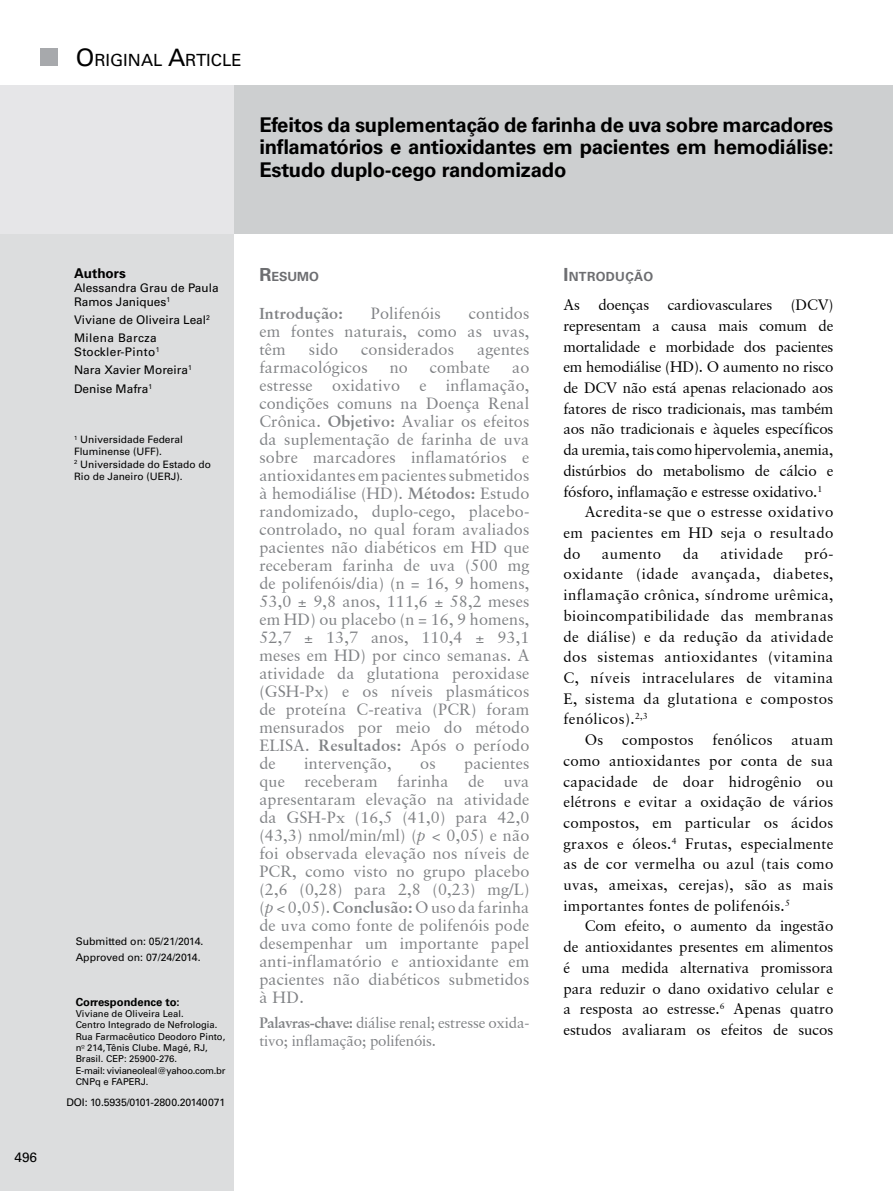
<style>
.page{position:relative;width:893px;height:1191px;background:#fff}
.page>*{position:absolute;margin:0;border:0;box-sizing:border-box;transform-origin:0 0}
.t1{font:700 20.25px/22.5px "Univers LT Std";letter-spacing:-.01em;color:#000;text-align:justify}
.t2{font:16.8px "Univers LT Std";color:#000}
.t3{font:16.2px/18px "Garamond Retrospective S Si";letter-spacing:.01em;color:#808285;text-align:justify}
.t4{font:700 16.2px "Garamond Retrospective S Si";letter-spacing:.01em;color:#808285}
.t5{font:15px/20.7px "Garamond Retrospective S Si";letter-spacing:.02em;color:#000;text-align:justify}
.t6{font:15px "Garamond Retrospective S Si";letter-spacing:-.01em;color:#000}
.t7{font:15px/18px "Garamond Retrospective S Si";letter-spacing:-.01em;color:#808285}
.t8{font:13.5px "Univers 65 Bold";color:#000}
.t9{font:13.5px "Univers LT Std";color:#000}
.t10{font:700 12.6px "Univers LT Std";letter-spacing:.03em;color:#6d6e71}
.t11{font:11.85px/18.5px "Univers LT Std";color:#000}
.t12{font:700 11.25px "Univers LT Std";color:#000}
.t13{font:10.5px/15.6px "Univers LT Std";letter-spacing:-.005em;color:#000}
.t14{font:10.2px/12.3px "Univers LT Std";color:#000}
.t15{font:9.45px/11.4px "Univers LT Std";color:#000}
.s1{font-size:24px}
.s2{font-family:"Gatineau Plain"}
.s3{font-size:18px}
.s4{font-size:15.75px}
.s5{font-weight:700}
.s6{font-style:italic}
</style>
<div class="page">
<div style="left:40px;top:49px;width:17px;height:17px;background:#a7a9ac"></div>
<div style="left:0;top:85px;width:234px;height:1106px;background:#dcddde"></div>
<div style="left:0;top:85px;width:893px;height:149px;background:linear-gradient(to right,#e2e2e4,#c5c8c8)"></div>
<p class="t2" style="left:76px;top:50px;width:168px"><span class="s1">O</span>RIGINAL <span class="s1">A</span>RTICLE</p>
<p class="t1" style="left:259px;top:113px;width:576px">Efeitos da suplementação de farinha de uva sobre marcadores inflamatórios e antioxidantes em pacientes em hemodiálise:<br>Estudo duplo-cego randomizado</p>
<p class="t8" style="left:74px;top:265px;width:53px">Authors</p>
<p class="t11" style="left:74px;top:280px;width:146px;line-height:14px">Alessandra Grau de Paula<br>Ramos Janiques<sup>1</sup></p>
<p class="t11" style="left:74px;top:311px;width:137px">Viviane de Oliveira Leal<sup>2<br></sup>Milena Barcza</p>
<p class="t11" style="left:74px;top:343px;width:119px">Stockler-Pinto<sup>1<br></sup>Nara Xavier Moreira<sup>1<br></sup>Denise Mafra<sup>1</sup></p>
<p class="t14" style="left:74px;top:433px;width:138px"><sup>1</sup> Universidade Federal<br>Fluminense (UFF).<br><sup>2</sup> Universidade do Estado do<br>Rio de Janeiro (UERJ).</p>
<p class="t9" style="left:15px;top:1149px;width:24px">496</p>
<p class="t13" style="left:76px;top:933px;width:129px">Submitted on: 05/21/2014.<br>Approved on: 07/24/2014.</p>
<p class="t12" style="left:76px;top:995px;width:106px">Correspondence to:</p>
<p class="t15" style="left:76px;top:1008px;width:151px">Viviane de Oliveira Leal.<br>Centro Integrado de Nefrologia.<br>Rua Farmacêutico Deodoro Pinto, n<span class="s2">º</span> 214, Tênis Clube. Magé, RJ,<br>Brasil. CEP: 25900-276.<br>E-mail: vivianeoleal@yahoo.com.br<br>CNPq e FAPERJ.</p>
<p class="t13" style="left:66px;top:1094px;width:161px">DOI: 10.5935/0101-2800.20140071</p>
<p class="t10" style="left:259px;top:269px;width:61px"><span class="s3">R</span>ESUMO</p>
<p class="t4" style="left:259px;top:303px;width:85px"><span class="s4">I</span>ntrodução:</p>
<p class="t3" style="left:371px;top:304px;width:71px">Polifenóis</p>
<p class="t3" style="left:259px;top:304px;width:271px;text-indent:209px">contidos em fontes naturais, como as uvas, têm</p>
<p class="t3" style="left:309px;top:340px;width:31px">sido</p>
<p class="t3" style="left:361px;top:340px;width:94px">considerados</p>
<p class="t3" style="left:477px;top:340px;width:54px">agentes</p>
<p class="t3" style="left:259px;top:358px;width:110px">farmacológicos</p>
<p class="t3" style="left:390px;top:358px;width:20px">no</p>
<p class="t3" style="left:430px;top:358px;width:62px">combate</p>
<p class="t3" style="left:259px;top:358px;width:272px;text-indent:253px">ao estresse oxidativo e inflamação, condições comuns na Doença Renal Crônica. <span class="s5">Objetivo:</span> Avaliar os efeitos da suplementação de farinha de uva sobre marcadores inflamatórios e antioxidantes em pacientes submetidos à hemodiálise (HD). <span class="s5">Métodos:</span> Estudo randomizado, duplo-cego, placebo&shy;controlado, no qual foram avaliados pacientes não diabéticos em HD que receberam farinha de uva (500 mg de polifenóis/dia) (n = 16, 9 homens, 53,0 ± 9,8 anos, 111,6 ± 58,2 meses em HD) ou placebo (n = 16, 9 homens, 52,7 ± 13,7 anos, 110,4 ± 93,1 meses em HD) por cinco semanas. A atividade da glutationa peroxidase (GSH-Px) e os níveis plasmáticos de proteína C-reativa (PCR) foram mensurados por meio do método ELISA. <span class="s5">Resultados:</span> Após o período de</p>
<p class="t3" style="left:259px;top:754px;width:272px;text-indent:205px">pacientes que receberam farinha de uva apresentaram elevação na atividade da GSH-Px (16,5 (41,0) para 42,0 (43,3) nmol/min/ml) (<span class="s6">p</span> &lt; 0,05) e não foi observada elevação nos níveis de PCR, como visto no grupo placebo (2,6 (0,28) para 2,8 (0,23) mg/L) (<span class="s6">p</span> &lt; 0,05). <span class="s5">Conclusão:</span> O uso da farinha de uva como fonte de polifenóis pode desempenhar um importante papel anti-inflamatório e antioxidante em pacientes não diabéticos submetidos à HD.</p>
<p class="t3" style="left:304px;top:754px;width:89px">intervenção,</p>
<p class="t3" style="left:420px;top:754px;width:17px">os</p>
<p class="t7" style="left:259px;top:1013px;width:271px"><span class="s5">Palavras-chave:</span> diálise renal; estresse oxida&shy;tivo; inflamação; polifenóis.</p>
<p class="t10" style="left:563px;top:269px;width:91px"><span class="s3">I</span>NTRODUÇÃO</p>
<p class="t6" style="left:563px;top:296px;width:271px">As doenças cardiovasculares (DCV)</p>
<p class="t6" style="left:563px;top:317px;width:271px">representam a causa mais comum de</p>
<p class="t6" style="left:563px;top:337px;width:271px">mortalidade e morbidade dos pacientes</p>
<p class="t6" style="left:563px;top:358px;width:271px">em hemodiálise (HD). O aumento no risco</p>
<p class="t6" style="left:563px;top:379px;width:271px">de DCV não está apenas relacionado aos</p>
<p class="t6" style="left:563px;top:399px;width:271px">fatores de risco tradicionais, mas também</p>
<p class="t6" style="left:563px;top:420px;width:271px">aos não tradicionais e àqueles específicos</p>
<p class="t6" style="left:563px;top:441px;width:272px">da uremia, tais como hipervolemia, anemia,</p>
<p class="t6" style="left:563px;top:461px;width:271px">distúrbios do metabolismo de cálcio e</p>
<p class="t6" style="left:563px;top:482px;width:260px">fósforo, inflamação e estresse oxidativo.<sup>1</sup></p>
<p class="t5" style="left:585px;top:501px;width:250px">Acredita-se que o estresse oxidativo</p>
<p class="t5" style="left:563px;top:522px;width:272px">em pacientes em HD seja o resultado</p>
<p class="t5" style="left:563px;top:543px;width:19px">do</p>
<p class="t5" style="left:602px;top:543px;width:61px">aumento</p>
<p class="t5" style="left:683px;top:543px;width:18px">da</p>
<p class="t5" style="left:720px;top:543px;width:64px">atividade</p>
<p class="t5" style="left:805px;top:543px;width:30px">pró-</p>
<p class="t5" style="left:563px;top:563px;width:271px">oxidante (idade avançada, diabetes,</p>
<p class="t5" style="left:563px;top:584px;width:272px">inflamação crônica, síndrome urêmica,</p>
<p class="t5" style="left:563px;top:605px;width:271px">bioincompatibilidade das membranas</p>
<p class="t5" style="left:563px;top:626px;width:271px">de diálise) e da redução da atividade</p>
<p class="t5" style="left:563px;top:646px;width:271px">dos sistemas antioxidantes (vitamina</p>
<p class="t5" style="left:563px;top:667px;width:272px">C, níveis intracelulares de vitamina</p>
<p class="t5" style="left:563px;top:688px;width:271px">E, sistema da glutationa e compostos</p>
<p class="t5" style="left:563px;top:708px;width:86px">fenólicos).<sup>2,3</sup></p>
<p class="t5" style="left:585px;top:729px;width:20px">Os</p>
<p class="t5" style="left:622px;top:729px;width:73px">compostos</p>
<p class="t5" style="left:713px;top:729px;width:61px">fenólicos</p>
<p class="t5" style="left:563px;top:729px;width:272px;text-indent:228px">atuam como antioxidantes por conta de sua capacidade de doar hidrogênio ou elétrons e evitar a oxidação de vários compostos, em particular os ácidos graxos e óleos.<sup>4</sup> Frutas, especialmente as de cor vermelha ou azul (tais como uvas, ameixas, cerejas), são as mais importantes fontes de polifenóis.<sup>5</sup></p>
<p class="t5" style="left:563px;top:915px;width:272px;text-indent:21px">Com efeito, o aumento da ingestão de antioxidantes presentes em alimentos é uma medida alternativa promissora para reduzir o dano oxidativo celular e a resposta ao estresse.<sup>6</sup> Apenas quatro estudos avaliaram os efeitos de sucos</p>
</div>
